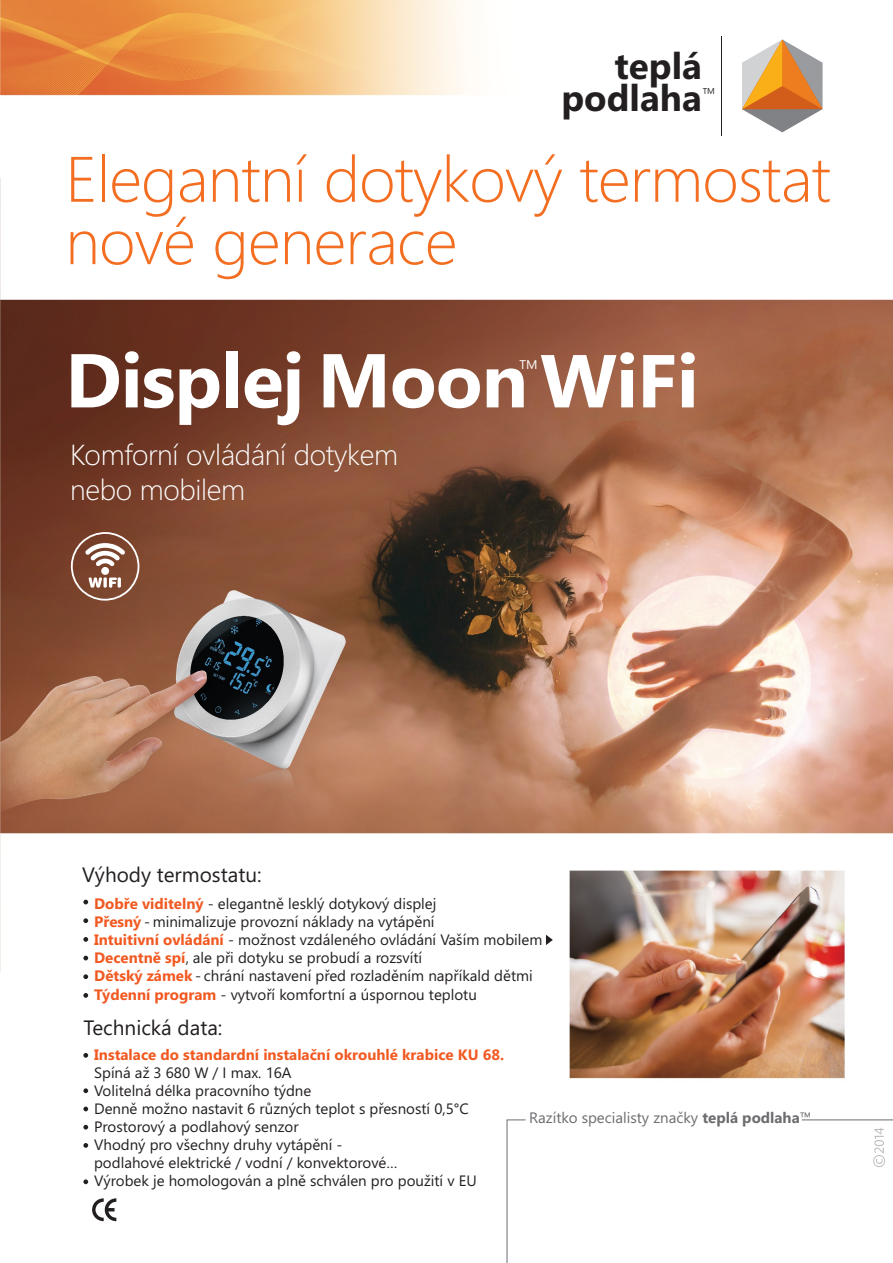
<style>
.page{position:relative;width:893px;height:1263px;background:#fff}
.page>*{position:absolute;margin:0;border:0;box-sizing:border-box;transform-origin:0 0}
.t1{font:700 76.05px "Segoe UI";letter-spacing:-.01em;color:#fff}
.t2{font:300 64.05px/62.4px "Segoe UI";letter-spacing:-.01em;color:#f36e21}
.t3{font:700 36.9px/32.4px "Segoe UI";color:#231f20;text-align:right}
.t4{font:300 28.95px/35.1px "Segoe UI";letter-spacing:-.01em;color:#fff}
.t5{font:20.7px "Segoe UI";color:#231f20}
.t6{font:15.15px/18px "Segoe UI";color:#231f20}
.t7{font:15.15px "Segoe UI";color:#6c6d70}
.t8{font:15px/18px "Segoe UI";color:#231f20}
.t9{font:700 15px "Segoe UI";color:#f15921}
.t10{font:12.6px "Segoe UI";color:#fff}
.t11{font:8.55px "Segoe UI";color:#231f20}
.s1{font-size:74.85px}
.s2{font-weight:700;color:#f15921}
.s3{font-weight:700}
</style>
<div class="page">
<img style="left:0;top:0;width:893px;height:1222px">
<svg style="left:742px;top:39px;width:81px;height:93px"></svg>
<hr style="left:721px;top:36px;width:1px;height:100px;background:#231f20">
<svg style="left:83px;top:900px;width:5px;height:4px"></svg>
<svg style="left:83px;top:918px;width:5px;height:5px"></svg>
<svg style="left:83px;top:937px;width:5px;height:5px"></svg>
<svg style="left:83px;top:956px;width:5px;height:4px"></svg>
<svg style="left:83px;top:974px;width:5px;height:5px"></svg>
<svg style="left:83px;top:993px;width:5px;height:5px"></svg>
<svg style="left:83px;top:1053px;width:5px;height:5px"></svg>
<svg style="left:83px;top:1088px;width:5px;height:5px"></svg>
<svg style="left:83px;top:1106px;width:5px;height:5px"></svg>
<svg style="left:83px;top:1125px;width:5px;height:4px"></svg>
<svg style="left:83px;top:1143px;width:5px;height:5px"></svg>
<svg style="left:83px;top:1179px;width:5px;height:5px"></svg>
<svg style="left:92px;top:1198px;width:24px;height:23px"></svg>
<svg style="left:546px;top:935px;width:7px;height:10px"></svg>
<svg style="left:506px;top:1119px;width:387px;height:144px"></svg>
<svg style="left:873px;top:1128px;width:12px;height:39px"></svg>
<svg style="left:71px;top:532px;width:69px;height:69px"></svg>
<h3 class="t3" style="left:561px;top:53px;width:142px">teplá podlaha</h3>
<p class="t11" style="left:703px;top:87px;width:14px">TM</p>
<h2 class="t2" style="left:65px;top:154px;width:767px">Elegantní dotykový termostat nové generace</h2>
<h1 class="t1" style="left:65px;top:352px;width:635px">Displej Moon <span class="s1">WiFi</span></h1>
<p class="t10" style="left:520px;top:360px;width:20px">TM</p>
<h3 class="t4" style="left:70px;top:440px;width:329px">Komforní ovládání dotykem nebo mobilem</h3>
<h3 class="t5" style="left:82px;top:866px;width:181px">Výhody termostatu:</h3>
<p class="t6" style="left:94px;top:896px;width:450px"><span class="s2">Dobře viditelný</span> - elegantně lesklý dotykový displej<br><span class="s2">Přesný</span> - minimalizuje provozní náklady na vytápění<br><span class="s2">Intuitivní ovládání</span> - možnost vzdáleného ovládání Vaším mobilem <span class="s2">Decentně spí</span>, ale při dotyku se probudí a rozsvítí<br><span class="s2">Dětský zámek</span> - chrání nastavení před rozladěním napříkald dětmi <span class="s2">Týdenní program</span> - vytvoří komfortní a úspornou teplotu</p>
<h3 class="t5" style="left:84px;top:1020px;width:140px">Technická data:</h3>
<p class="t9" style="left:94px;top:1049px;width:411px">Instalace do standardní instalační okrouhlé krabice KU 68.</p>
<p class="t8" style="left:94px;top:1065px;width:384px">Spíná až 3 680 W / I max. 16A<br>Volitelná délka pracovního týdne<br>Denně možno nastavit 6 různých teplot s přesností 0,5°C Prostorový a podlahový senzor<br>Vhodný pro všechny druhy vytápění -<br>podlahové elektrické / vodní / konvektorové…<br>Výrobek je homologován a plně schválen pro použití v EU</p>
<p class="t7" style="left:529px;top:1112px;width:284px">Razítko specialisty značky <span class="s3">teplá podlaha</span>™</p>
</div>
